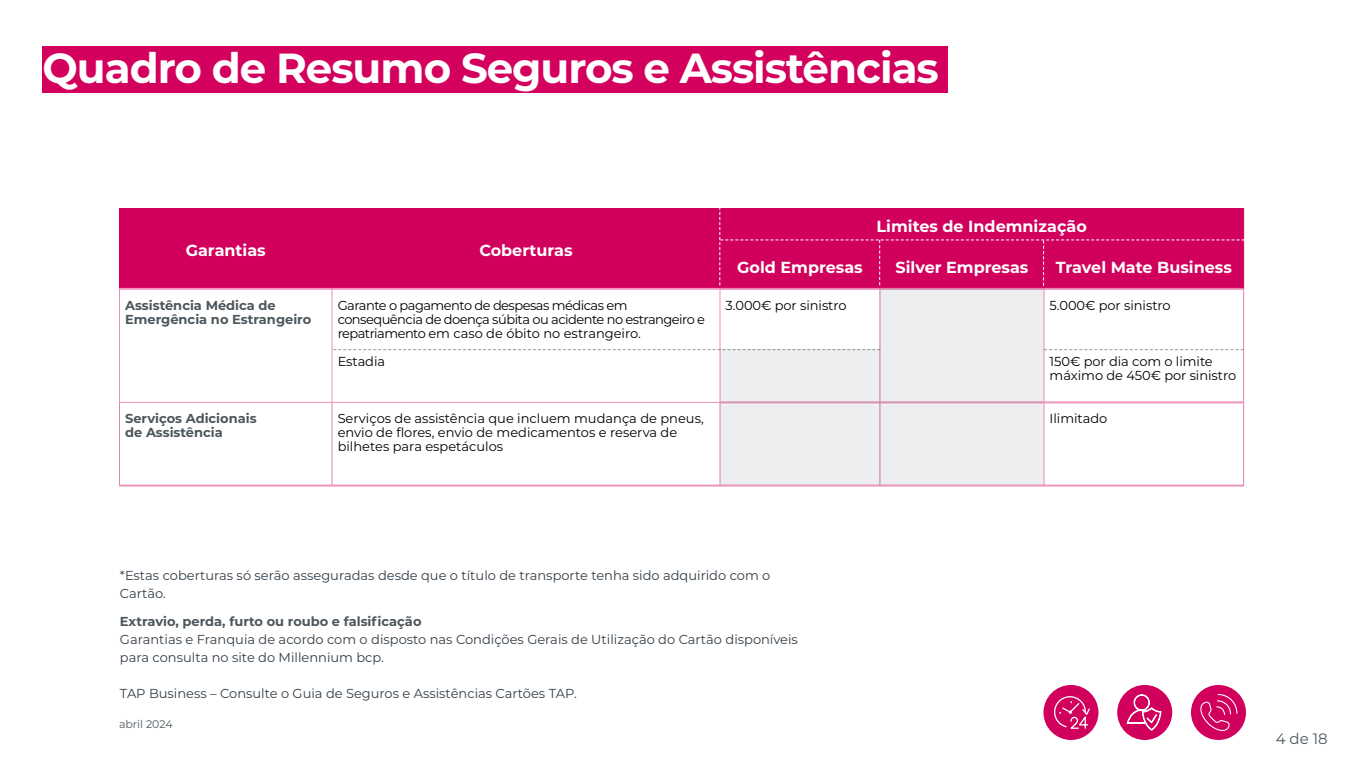
<style>
.page{position:relative;width:1366px;height:768px;background:#fff}
.page>*{position:absolute;margin:0;border:0;box-sizing:border-box;transform-origin:0 0}
.t1{font:700 42px "Montserrat";letter-spacing:-.025em;color:#fff}
.t2{font:700 16px "Montserrat";color:#fff}
.t3{font:15px "Montserrat";color:#4c565c}
.t4{font:13px/18px "Montserrat";color:#323e48}
.t5{font:13px/14px "Montserrat";letter-spacing:-.005em;color:#000}
.t6{font:13px/14px "Montserrat";letter-spacing:-.04em;color:#000}
.t7{font:700 13px/14px "Montserrat";color:#4c565c}
.t8{font:11px "Montserrat";color:#4c565c}
</style>
<div class="page">
<div style="left:1043px;top:685px;width:55px;height:55px;background:#d1005d;border-radius:50%"></div>
<svg style="left:1054px;top:696px;width:36px;height:33px"></svg>
<div style="left:1191px;top:685px;width:55px;height:55px;background:#d1005d;border-radius:50%"></div>
<svg style="left:1198px;top:694px;width:39px;height:38px"></svg>
<div style="left:1117px;top:685px;width:55px;height:55px;background:#d1005d;border-radius:50%"></div>
<svg style="left:1126px;top:694px;width:35px;height:37px"></svg>
<div style="left:120px;top:209px;width:1123px;height:79px;background:#d1005d"></div>
<hr style="left:119px;top:288px;width:213px;height:1px;background:#f18ebc">
<hr style="left:119px;top:289px;width:213px;height:1px;background:#f18ebc">
<hr style="left:332px;top:288px;width:388px;height:1px;background:#f18ebc">
<hr style="left:332px;top:289px;width:388px;height:1px;background:#f18ebc">
<hr style="left:119px;top:289px;width:1px;height:113px;background:#f18ebc">
<hr style="left:332px;top:289px;width:1px;height:113px;background:#f18ebc">
<hr style="left:720px;top:289px;width:1px;height:113px;background:#f18ebc">
<hr style="left:119px;top:402px;width:213px;height:1px;background:#f18ebc">
<hr style="left:332px;top:402px;width:388px;height:1px;background:#f18ebc">
<hr style="left:720px;top:288px;width:160px;height:1px;background:#e880ae">
<hr style="left:720px;top:289px;width:160px;height:1px;background:#e880ae">
<hr style="left:880px;top:288px;width:164px;height:1px;background:#e880ae">
<hr style="left:880px;top:289px;width:164px;height:1px;background:#e880ae">
<hr style="left:1044px;top:288px;width:200px;height:1px;background:#e880ae">
<hr style="left:1044px;top:289px;width:200px;height:1px;background:#e880ae">
<hr style="left:720px;top:402px;width:160px;height:1px;background:#e880ae">
<hr style="left:720px;top:403px;width:160px;height:1px;background:#e880ae">
<hr style="left:880px;top:402px;width:164px;height:1px;background:#e880ae">
<hr style="left:880px;top:403px;width:164px;height:1px;background:#e880ae">
<hr style="left:1044px;top:402px;width:199px;height:1px;background:#e880ae">
<hr style="left:1044px;top:403px;width:199px;height:1px;background:#e880ae">
<hr style="left:119px;top:485px;width:213px;height:1px;background:#e880ae">
<hr style="left:119px;top:486px;width:213px;height:1px;background:#e880ae">
<hr style="left:332px;top:485px;width:388px;height:1px;background:#e880ae">
<hr style="left:332px;top:486px;width:388px;height:1px;background:#e880ae">
<hr style="left:720px;top:485px;width:160px;height:1px;background:#e880ae">
<hr style="left:720px;top:486px;width:160px;height:1px;background:#e880ae">
<hr style="left:880px;top:485px;width:164px;height:1px;background:#e880ae">
<hr style="left:880px;top:486px;width:164px;height:1px;background:#e880ae">
<hr style="left:1044px;top:485px;width:200px;height:1px;background:#e880ae">
<hr style="left:1044px;top:486px;width:200px;height:1px;background:#e880ae">
<hr style="left:1044px;top:289px;width:1px;height:113px;background:#e880ae">
<hr style="left:1243px;top:289px;width:1px;height:113px;background:#e880ae">
<hr style="left:119px;top:403px;width:1px;height:82px;background:#e880ae">
<hr style="left:332px;top:403px;width:1px;height:82px;background:#e880ae">
<hr style="left:1044px;top:403px;width:1px;height:82px;background:#e880ae">
<hr style="left:1243px;top:402px;width:1px;height:83px;background:#e880ae">
<hr style="left:119px;top:209px;width:1px;height:32px;background:#d1005d">
<hr style="left:119px;top:241px;width:1px;height:47px;background:#d1005d">
<hr style="left:119px;top:208px;width:213px;height:1px;background:#d1005d">
<hr style="left:332px;top:209px;width:1px;height:32px;background:#d1005d">
<hr style="left:332px;top:241px;width:1px;height:47px;background:#d1005d">
<hr style="left:332px;top:208px;width:388px;height:1px;background:#d1005d">
<hr style="left:1044px;top:241px;width:1px;height:47px;background:#d1005d">
<hr style="left:1243px;top:241px;width:1px;height:47px;background:#d1005d">
<svg style="left:333px;top:349px;width:547px;height:1px"></svg>
<div style="left:719px;top:208px;width:526px;height:78px;background:#d1005d"></div>
<svg style="left:1044px;top:349px;width:200px;height:1px"></svg>
<div style="left:880px;top:288px;width:163px;height:197px;background:#edeeef"></div>
<div style="left:720px;top:350px;width:159px;height:135px;background:#edeeef"></div>
<div style="left:43px;top:46px;width:905px;height:47px;background:#d4005d"></div>
<h1 class="t1" style="left:43px;top:38px;width:898px">Quadro de Resumo Seguros e Assistências</h1>
<p class="t2" style="left:186px;top:239px;width:82px">Garantias</p>
<p class="t2" style="left:479px;top:239px;width:95px">Coberturas</p>
<p class="t7" style="left:125px;top:298px;width:188px">Assistência Médica de<br>Emergência no Estrangeiro</p>
<p class="t6" style="left:338px;top:298px;width:369px">Garante o pagamento de despesas médicas em consequência de doença súbita ou acidente no estrangeiro e repatriamento em caso de óbito no estrangeiro.</p>
<p class="t5" style="left:338px;top:354px;width:49px">Estadia</p>
<p class="t2" style="left:877px;top:215px;width:212px">Limites de Indemnização</p>
<p class="t2" style="left:737px;top:255px;width:127px">Gold Empresas</p>
<p class="t2" style="left:896px;top:255px;width:134px">Silver Empresas</p>
<p class="t2" style="left:1056px;top:255px;width:178px">Travel Mate Business</p>
<p class="t5" style="left:726px;top:298px;width:122px">3.000€ por sinistro</p>
<p class="t5" style="left:1050px;top:298px;width:123px">5.000€ por sinistro</p>
<p class="t5" style="left:1050px;top:354px;width:188px">150€ por dia com o limite máximo de 450€ por sinistro</p>
<p class="t7" style="left:125px;top:411px;width:133px">Serviços Adicionais de Assistência</p>
<p class="t5" style="left:338px;top:411px;width:368px">Serviços de assistência que incluem mudança de pneus, envio de flores, envio de medicamentos e reserva de bilhetes para espetáculos</p>
<p class="t5" style="left:1050px;top:411px;width:59px">Ilimitado</p>
<p class="t4" style="left:120px;top:565px;width:652px">*Estas coberturas só serão asseguradas desde que o título de transporte tenha sido adquirido com o<br>Cartão.</p>
<p class="t7" style="left:120px;top:613px;width:303px">Extravio, perda, furto ou roubo e falsificação</p>
<p class="t4" style="left:120px;top:629px;width:680px">Garantias e Franquia de acordo com o disposto nas Condições Gerais de Utilização do Cartão disponíveis para consulta no site do Millennium bcp.</p>
<p class="t4" style="left:120px;top:683px;width:458px">TAP Business – Consulte o Guia de Seguros e Assistências Cartões TAP.</p>
<p class="t8" style="left:119px;top:716px;width:55px">abril 2024</p>
<p class="t3" style="left:1276px;top:728px;width:53px">4 de 18</p>
</div>
